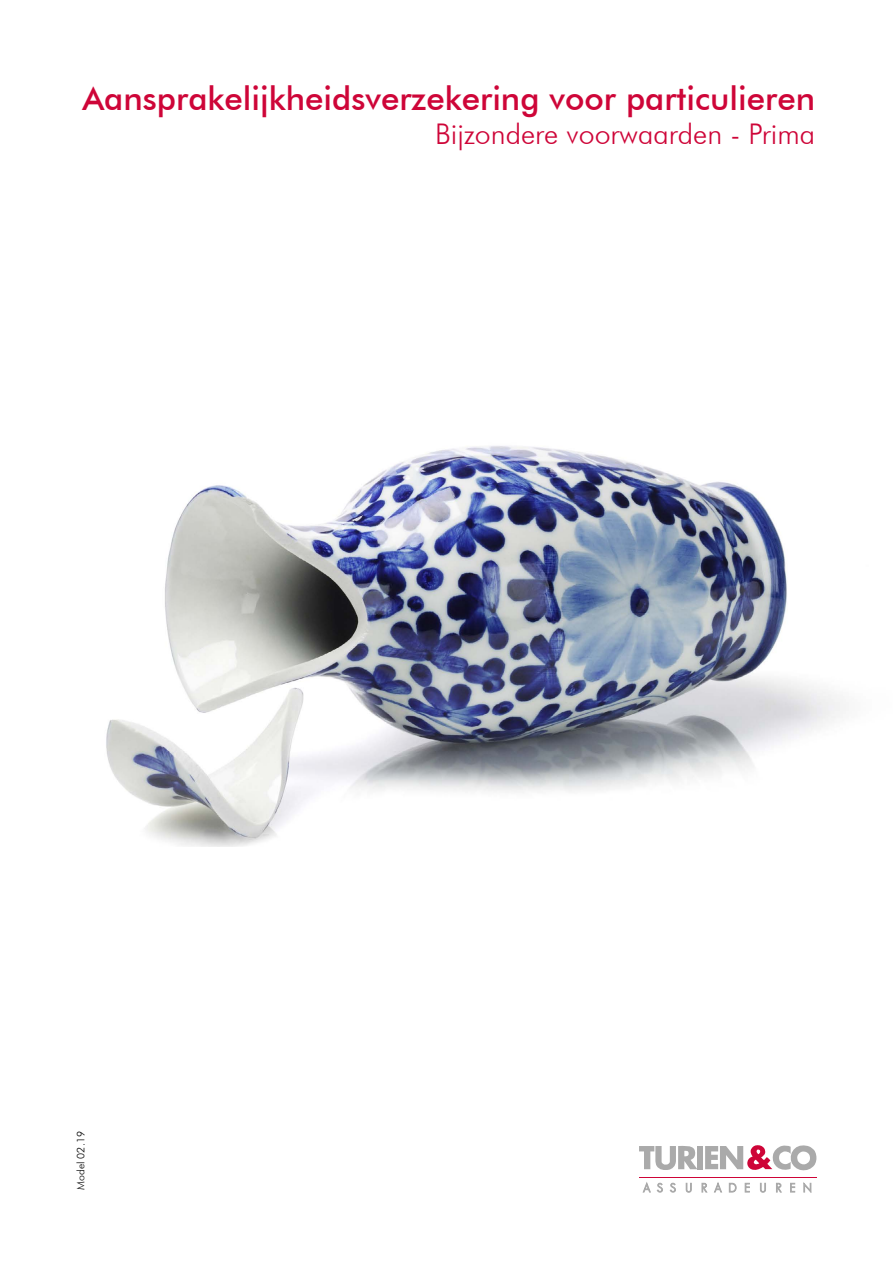
<style>
.page{position:relative;width:893px;height:1263px;background:#fff}
.page>*{position:absolute;margin:0;border:0;box-sizing:border-box;transform-origin:0 0}
.t1{font:500 33px "Futura BT";color:#ce0538}
.t2{font:300 28.5px "Futura BT";color:#ce0538}
.t3{font:300 10.5px "Futura BT";color:#000}
</style>
<div class="page">
<div style="left:697px;top:1146px;width:6px;height:23px;background:#aaa"></div>
<svg style="left:705px;top:1145px;width:111px;height:26px"></svg>
<svg style="left:639px;top:1146px;width:58px;height:24px"></svg>
<svg style="left:643px;top:1182px;width:8px;height:10px"></svg>
<svg style="left:657px;top:1183px;width:6px;height:9px"></svg>
<svg style="left:670px;top:1183px;width:6px;height:9px"></svg>
<svg style="left:686px;top:1183px;width:6px;height:9px"></svg>
<svg style="left:702px;top:1183px;width:5px;height:9px"></svg>
<svg style="left:714px;top:1182px;width:8px;height:10px"></svg>
<svg style="left:729px;top:1183px;width:7px;height:9px"></svg>
<svg style="left:745px;top:1183px;width:5px;height:9px"></svg>
<svg style="left:760px;top:1183px;width:6px;height:9px"></svg>
<svg style="left:776px;top:1183px;width:6px;height:9px"></svg>
<svg style="left:790px;top:1183px;width:5px;height:9px"></svg>
<svg style="left:803px;top:1182px;width:8px;height:11px"></svg>
<hr style="left:639px;top:1177px;width:177px;height:1px;background:#ce0538">
<img style="left:106px;top:446px;width:740px;height:400px">
<p class="t1" style="left:82px;top:78px;width:734px">Aansprakelijkheidsverzekering voor particulieren</p>
<p class="t2" style="left:435px;top:117px;width:382px">Bijzondere voorwaarden - Prima</p>
<p class="t3" style="left:74px;top:1189px;width:60px;rotate:-90deg">Model 02.19</p>
</div>
